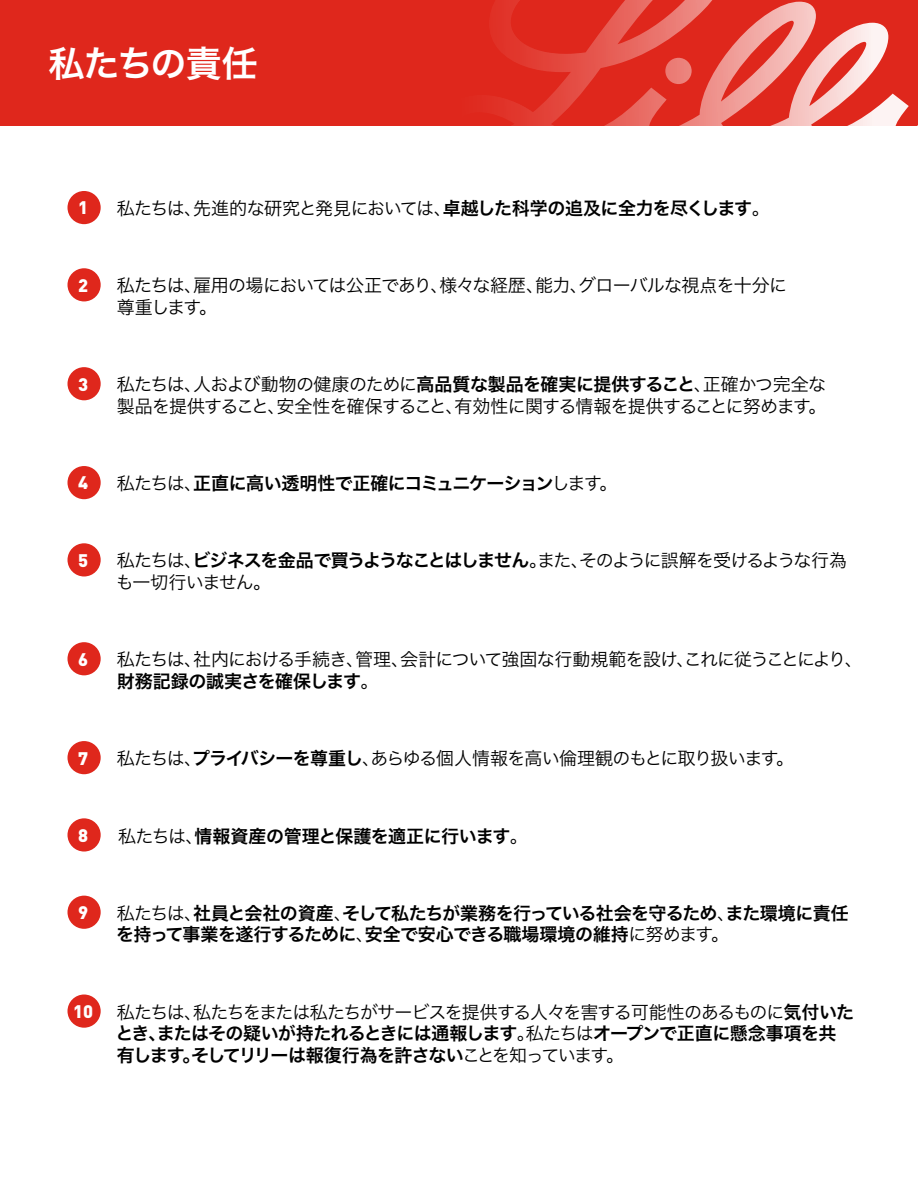
<style>
.page{position:relative;width:918px;height:1188px;background:#fff}
.page>*{position:absolute;margin:0;border:0;box-sizing:border-box;transform-origin:0 0}
.t1{font:36px "Hira Kaku Pro W6";letter-spacing:-.03em;color:#fff}
.t2{font:18px/21.6px "Hira Kaku Pro W3";letter-spacing:-.055em;color:#000}
.t3{font:18px/21.6px "Hira Kaku Pro W6";letter-spacing:-.035em;color:#000}
.t4{font:900 18px "DIN Pro";color:#fff}
.s1{font-family:"Hira Kaku Pro W6"}
.s2{font-family:"Hira Kaku Pro W3"}
</style>
<div class="page">
<div style="left:0;top:0;width:918px;height:126px;background:#df271c"></div>
<svg style="left:496px;top:0;width:422px;height:126px"></svg>
<div style="left:68px;top:191px;width:33px;height:33px;background:#df271c;border-radius:50%"></div>
<div style="left:68px;top:268px;width:33px;height:33px;background:#df271c;border-radius:50%"></div>
<div style="left:68px;top:367px;width:33px;height:33px;background:#df271c;border-radius:50%"></div>
<div style="left:68px;top:466px;width:33px;height:33px;background:#df271c;border-radius:50%"></div>
<div style="left:68px;top:543px;width:33px;height:33px;background:#df271c;border-radius:50%"></div>
<div style="left:68px;top:642px;width:33px;height:33px;background:#df271c;border-radius:50%"></div>
<div style="left:68px;top:741px;width:33px;height:33px;background:#df271c;border-radius:50%"></div>
<div style="left:68px;top:818px;width:33px;height:34px;background:#df271c;border-radius:50%"></div>
<div style="left:68px;top:896px;width:33px;height:33px;background:#df271c;border-radius:50%"></div>
<div style="left:68px;top:995px;width:33px;height:33px;background:#df271c;border-radius:50%"></div>
<h1 class="t1" style="left:49px;top:31px;width:211px">私たちの責任</h1>
<p class="t4" style="left:78px;top:192px;width:12px">1</p>
<p class="t2" style="left:117px;top:196px;width:654px">私たちは、先進的な研究と発見においては、<span class="s1">卓越した科学の追及に全力を尽くします</span>。</p>
<p class="t4" style="left:78px;top:270px;width:12px">2</p>
<p class="t2" style="left:117px;top:274px;width:672px">私たちは、雇用の場においては公正であり、様々な経歴、能力、グローバルな視点を十分に尊重します。</p>
<p class="t4" style="left:78px;top:369px;width:12px">3</p>
<p class="t2" style="left:117px;top:372px;width:711px">私たちは、人および動物の健康のために<span class="s1">高品質な製品を確実に提供すること</span>、正確かつ完全な製品を提供すること、安全性を確保すること、有効性に関する情報を提供することに努めます。</p>
<p class="t4" style="left:78px;top:468px;width:12px">4</p>
<p class="t3" style="left:117px;top:472px;width:502px"><span class="s2">私たちは、</span>正直に高い透明性で正確にコミュニケーション<span class="s2">します。</span></p>
<p class="t4" style="left:78px;top:545px;width:12px">5</p>
<p class="t2" style="left:116px;top:549px;width:733px">私たちは、<span class="s1">ビジネスを金品で買うようなことはしません</span>。また、そのように誤解を受けるような行為も一切行いません。</p>
<p class="t4" style="left:78px;top:644px;width:12px">6</p>
<p class="t2" style="left:117px;top:648px;width:748px">私たちは、社内における手続き、管理、会計について強固な行動規範を設け、これに従うことにより、</p>
<p class="t3" style="left:117px;top:670px;width:263px">財務記録の誠実さを確保します<span class="s2">。</span></p>
<p class="t4" style="left:78px;top:743px;width:12px">7</p>
<p class="t2" style="left:117px;top:746px;width:679px">私たちは、<span class="s1">プライバシーを尊重し</span>、あらゆる個人情報を高い倫理観のもとに取り扱います。</p>
<p class="t4" style="left:78px;top:820px;width:12px">8</p>
<p class="t3" style="left:118px;top:824px;width:411px"><span class="s2">私たちは、</span>情報資産の管理と保護を適正に行います<span class="s2">。</span></p>
<p class="t4" style="left:78px;top:897px;width:12px">9</p>
<p class="t3" style="left:116px;top:902px;width:734px"><span class="s2">私たちは、</span>社員と会社の資産<span class="s2">、</span>そして私たちが業務を行っている社会を守るため<span class="s2">、</span>また環境に責任を持って事業を遂行するために<span class="s2">、</span>安全で安心できる職場環境の維持<span class="s2">に努めます。</span></p>
<p class="t4" style="left:73px;top:996px;width:22px">10</p>
<p class="t2" style="left:117px;top:1000px;width:739px">私たちは、私たちをまたは私たちがサービスを提供する人々を害する可能性のあるものに<span class="s1">気付いた</span></p>
<p class="t3" style="left:115px;top:1022px;width:723px">とき、またはその疑いが持たれるときには通報します<span class="s2">。私たちは</span>オープンで正直に懸念事項を共有します。そしてリリーは報復行為を許さない<span class="s2">ことを知っています。</span></p>
</div>
